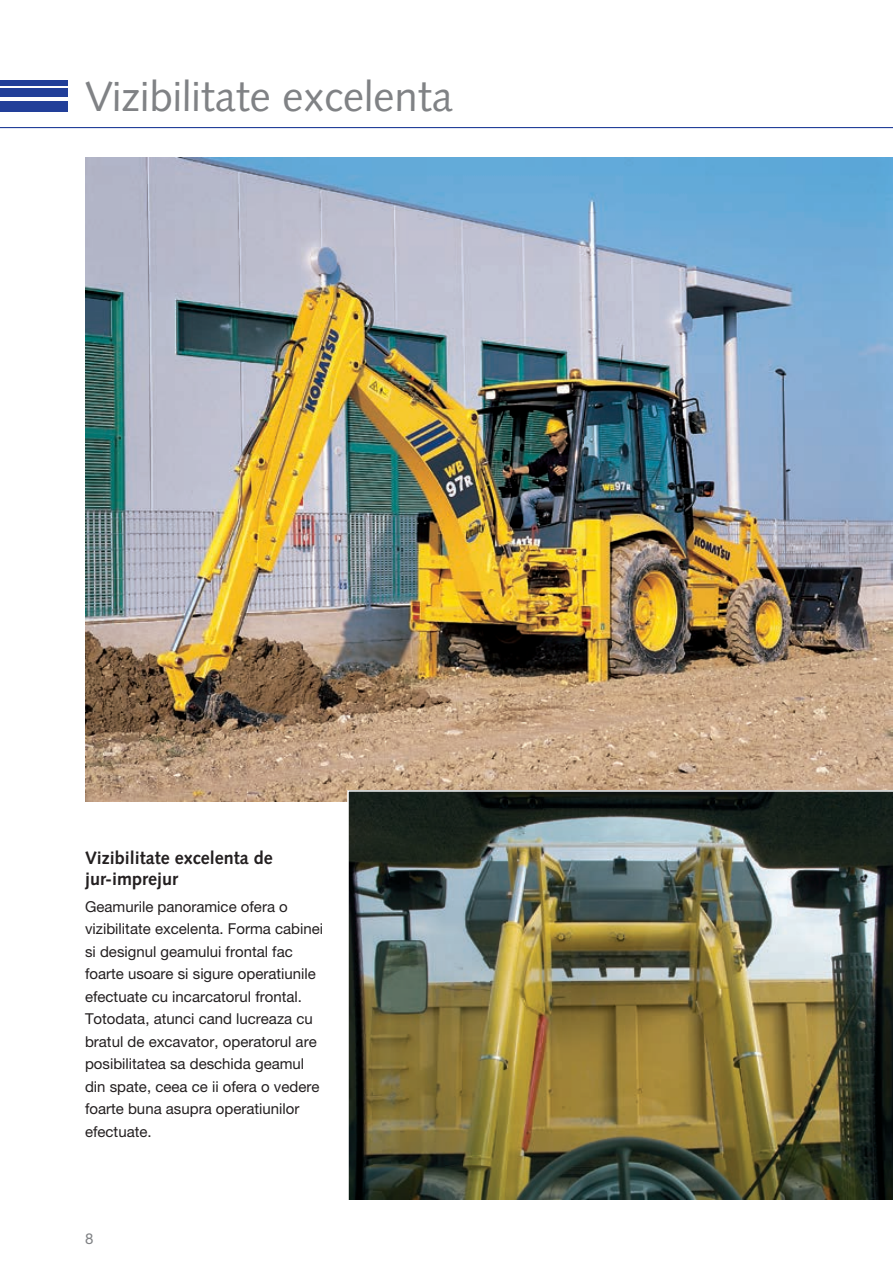
<style>
.page{position:relative;width:893px;height:1263px;background:#fff}
.page>*{position:absolute;margin:0;border:0;box-sizing:border-box;transform-origin:0 0}
.t1{font:42px "Syntax LTCE";color:#808285}
.t2{font:700 18px/21px "Syntax LTCE";color:#231f20}
.t3{font:15px/22.5px "Helvetica Neue LT Pro";color:#231f20}
.t4{font:15px "Helvetica Neue LT Pro";color:#808285}
</style>
<div class="page">
<hr style="left:0;top:127px;width:893px;height:1px;background:#223f99">
<div style="left:0;top:101px;width:68px;height:10px;background:#223f99"></div>
<div style="left:0;top:89px;width:68px;height:8px;background:#223f99"></div>
<div style="left:0;top:80px;width:68px;height:5px;background:#223f99"></div>
<img style="left:85px;top:157px;width:808px;height:644px">
<img style="left:346px;top:789px;width:547px;height:411px">
<h1 class="t1" style="left:85px;top:72px;width:369px">Vizibilitate excelenta</h1>
<p class="t2" style="left:85px;top:847px;width:189px">Vizibilitate excelenta de jur-imprejur</p>
<p class="t3" style="left:85px;top:895px;width:240px">Geamurile panoramice ofera o vizibilitate excelenta. Forma cabinei si designul geamului frontal fac foarte usoare si sigure operatiunile efectuate cu incarcatorul frontal.<br>Totodata, atunci cand lucreaza cu bratul de excavator, operatorul are posibilitatea sa deschida geamul din spate, ceea ce ii ofera o vedere foarte buna asupra operatiunilor efectuate.</p>
<p class="t4" style="left:85px;top:1229px;width:10px">8</p>
</div>
